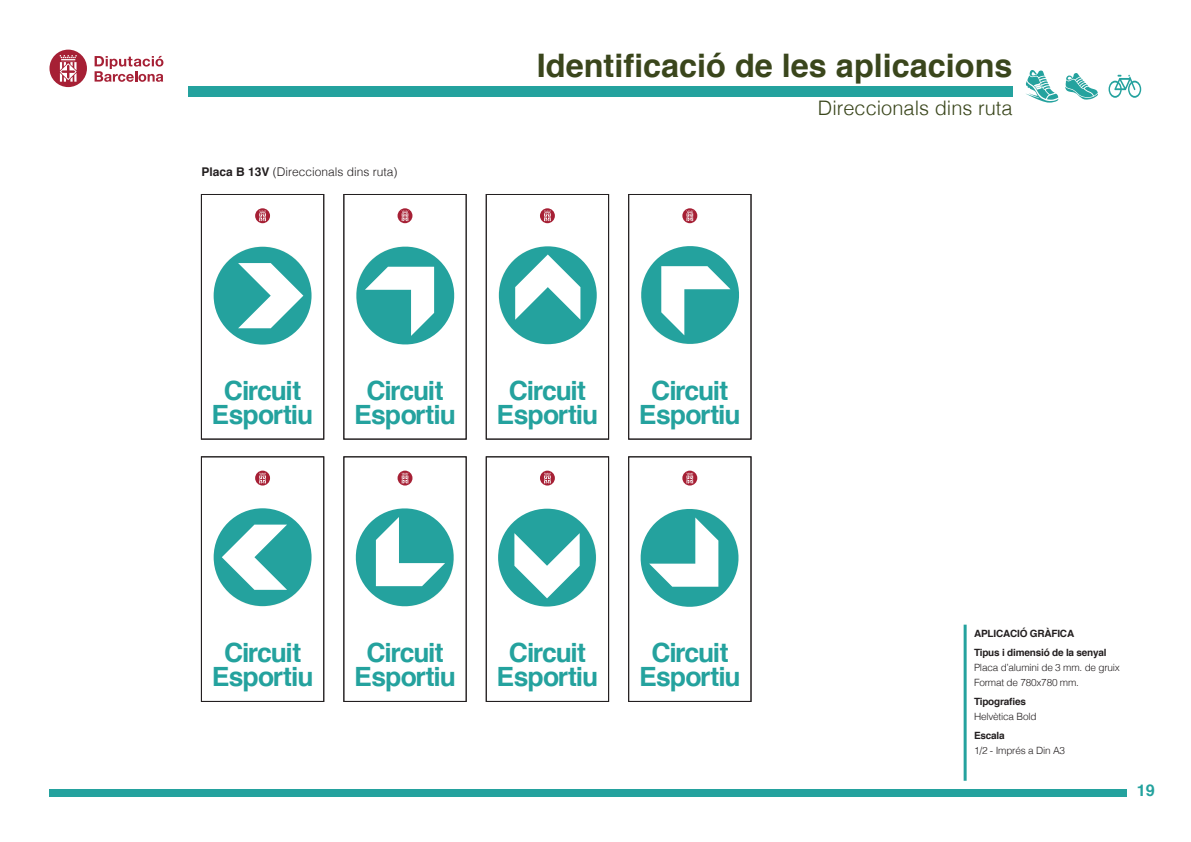
<style>
.page{position:relative;width:1191px;height:842px;background:#fff}
.page>*{position:absolute;margin:0;border:0;box-sizing:border-box;transform-origin:0 0}
.t1{font:700 32.4px "Helvetica";color:#3a461c}
.t2{font:700 26.5px/24.2px "Helvetica";letter-spacing:-.04em;color:#24a29e;text-align:center}
.t3{font:300 20px "Helvetica";color:#3a461c}
.t4{font:700 16.2px "Helvetica";color:#24a29e}
.t5{font:300 12px "Helvetica";color:#231f20}
.t6{font:300 10px/14.8px "Helvetica";letter-spacing:-.02em;color:#231f20}
.t7{font:700 10px/19.1px "Helvetica";letter-spacing:-.02em;color:#231f20}
.s1{font-weight:700}
</style>
<div class="page">
<svg style="left:95px;top:56px;width:68px;height:26px"></svg>
<svg style="left:49px;top:50px;width:38px;height:37px"></svg>
<svg style="left:1025px;top:70px;width:33px;height:33px"></svg>
<svg style="left:1065px;top:73px;width:33px;height:27px"></svg>
<svg style="left:1108px;top:75px;width:33px;height:23px"></svg>
<div style="left:188px;top:86px;width:824px;height:11px;background:#24a29e"></div>
<div style="left:49px;top:789px;width:1078px;height:7px;background:#24a29e"></div>
<div style="left:201px;top:194px;width:123px;height:245px;border:1px solid #231f20"></div>
<div style="left:486px;top:194px;width:122px;height:245px;border:1px solid #231f20"></div>
<div style="left:628px;top:194px;width:123px;height:245px;border:1px solid #231f20"></div>
<div style="left:201px;top:457px;width:123px;height:244px;border:1px solid #231f20"></div>
<div style="left:486px;top:457px;width:122px;height:244px;border:1px solid #231f20"></div>
<div style="left:628px;top:457px;width:123px;height:244px;border:1px solid #231f20"></div>
<svg style="left:214px;top:246px;width:97px;height:98px"></svg>
<svg style="left:356px;top:246px;width:99px;height:99px"></svg>
<svg style="left:498px;top:246px;width:98px;height:98px"></svg>
<svg style="left:641px;top:246px;width:98px;height:98px"></svg>
<svg style="left:214px;top:509px;width:97px;height:98px"></svg>
<svg style="left:355px;top:508px;width:99px;height:99px"></svg>
<svg style="left:499px;top:509px;width:97px;height:97px"></svg>
<svg style="left:640px;top:509px;width:99px;height:98px"></svg>
<svg style="left:255px;top:208px;width:15px;height:15px"></svg>
<svg style="left:397px;top:208px;width:15px;height:15px"></svg>
<svg style="left:540px;top:208px;width:15px;height:15px"></svg>
<svg style="left:682px;top:208px;width:15px;height:15px"></svg>
<svg style="left:255px;top:471px;width:15px;height:14px"></svg>
<svg style="left:397px;top:471px;width:15px;height:14px"></svg>
<svg style="left:540px;top:471px;width:15px;height:14px"></svg>
<svg style="left:682px;top:471px;width:15px;height:14px"></svg>
<hr style="left:963px;top:625px;width:3px;height:156px;background:#24a29e">
<p class="t5" style="left:201px;top:162px;width:198px"><span class="s1">Placa B 13V</span> (Direccionals dins ruta)</p>
<p class="t1" style="left:537px;top:39px;width:477px">Identificació de les aplicacions</p>
<p class="t3" style="left:818px;top:91px;width:196px">Direccionals dins ruta</p>
<p class="t2" style="left:212px;top:378px;width:103px">Circuit<br>Esportiu</p>
<p class="t2" style="left:354px;top:378px;width:103px">Circuit<br>Esportiu</p>
<p class="t2" style="left:496px;top:378px;width:103px">Circuit<br>Esportiu</p>
<p class="t2" style="left:639px;top:378px;width:103px">Circuit<br>Esportiu</p>
<p class="t2" style="left:212px;top:641px;width:103px">Circuit<br>Esportiu</p>
<p class="t2" style="left:354px;top:641px;width:103px">Circuit<br>Esportiu</p>
<p class="t2" style="left:496px;top:641px;width:103px">Circuit<br>Esportiu</p>
<p class="t2" style="left:639px;top:641px;width:103px">Circuit<br>Esportiu</p>
<p class="t7" style="left:974px;top:624px;width:134px">APLICACIÓ GRÀFICA<br>Tipus i dimensió de la senyal</p>
<p class="t6" style="left:974px;top:659px;width:147px">Placa d’alumini de 3 mm. de gruix<br>Format de 780x780 mm.</p>
<p class="t7" style="left:974px;top:692px;width:53px">Tipografies</p>
<p class="t6" style="left:974px;top:708px;width:64px">Helvètica Bold</p>
<p class="t7" style="left:974px;top:726px;width:32px">Escala</p>
<p class="t6" style="left:974px;top:742px;width:93px">1/2 - Imprés a Din A3</p>
<p class="t4" style="left:1137px;top:778px;width:20px">19</p>
</div>
